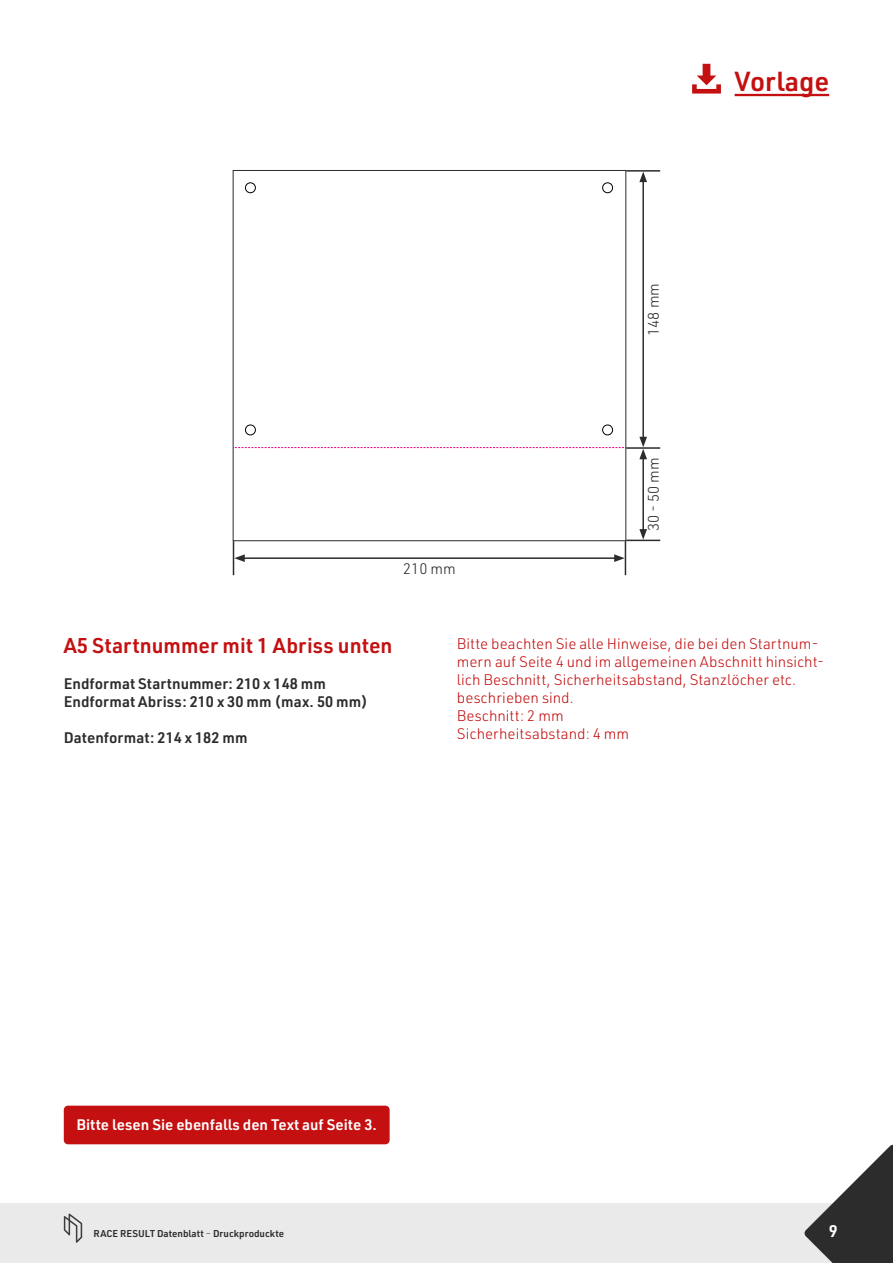
<style>
.page{position:relative;width:893px;height:1263px;background:#fff}
.page>*{position:absolute;margin:0;border:0;box-sizing:border-box;transform-origin:0 0}
.t1{font:600 27px "URWDIN";color:#c41011}
.t2{font:600 21px "URWDIN";color:#c41011}
.t3{font:600 16.5px "URWDIN";color:#fff}
.t4{font:300 15px/18px "URWDIN";color:#c41011}
.t5{font:600 15px/18px "URWDIN";color:#2c2c2c}
.t6{font:600 15px "URWDIN";color:#fff}
.t7{font:300 15px "URWDIN";color:#2c2c2c}
.t8{font:600 9.75px "URWDIN";color:#2c2c2c}
.s1{font-weight:300}
</style>
<div class="page">
<div style="left:0;top:1203px;width:893px;height:60px;background:#eaeaea"></div>
<svg style="left:64px;top:1213px;width:18px;height:30px"></svg>
<svg style="left:804px;top:1144px;width:89px;height:119px"></svg>
<div style="left:245px;top:183px;width:11px;height:10px;border:1px solid #000;border-radius:50%"></div>
<div style="left:602px;top:183px;width:11px;height:10px;border:1px solid #000;border-radius:50%"></div>
<div style="left:245px;top:425px;width:11px;height:10px;border:1px solid #000;border-radius:50%"></div>
<div style="left:602px;top:425px;width:11px;height:10px;border:1px solid #000;border-radius:50%"></div>
<svg style="left:235px;top:447px;width:389px;height:1px"></svg>
<div style="left:233px;top:170px;width:393px;height:371px;border:1px solid #2c2c2c"></div>
<hr style="left:626px;top:170px;width:34px;height:2px;background:#2c2c2c">
<hr style="left:626px;top:447px;width:34px;height:2px;background:#2c2c2c">
<hr style="left:626px;top:540px;width:34px;height:1px;background:#2c2c2c">
<hr style="left:642px;top:180px;width:2px;height:259px;background:#2c2c2c">
<svg style="left:639px;top:172px;width:8px;height:10px"></svg>
<hr style="left:642px;top:457px;width:2px;height:74px;background:#2c2c2c">
<svg style="left:639px;top:437px;width:8px;height:22px"></svg>
<svg style="left:639px;top:529px;width:8px;height:11px"></svg>
<hr style="left:625px;top:541px;width:1px;height:34px;background:#2c2c2c">
<hr style="left:233px;top:541px;width:1px;height:34px;background:#2c2c2c">
<hr style="left:242px;top:557px;width:374px;height:2px;background:#2c2c2c">
<svg style="left:614px;top:554px;width:11px;height:8px"></svg>
<svg style="left:234px;top:554px;width:11px;height:8px"></svg>
<hr style="left:735px;top:94px;width:94px;height:2px;background:#c41011">
<svg style="left:692px;top:64px;width:29px;height:30px"></svg>
<div style="left:64px;top:1106px;width:326px;height:38px;background:#c41011;border-radius:4px"></div>
<h1 class="t1" style="left:735px;top:63px;width:96px">Vorlage</h1>
<p class="t7" style="left:644px;top:336px;width:54px;rotate:-90deg">148 mm</p>
<p class="t7" style="left:403px;top:559px;width:54px">210 mm</p>
<p class="t7" style="left:644px;top:531px;width:75px;rotate:-90deg">30 - 50 mm</p>
<h2 class="t2" style="left:64px;top:631px;width:330px">A5 Startnummer mit 1 Abriss unten</h2>
<p class="t5" style="left:64px;top:674px;width:306px">Endformat Startnummer: 210 x 148 mm<br>Endformat Abriss: 210 x 30 mm (max. 50 mm)</p>
<p class="t5" style="left:64px;top:728px;width:185px">Datenformat: 214 x 182 mm</p>
<p class="t4" style="left:457px;top:634px;width:369px">Bitte beachten Sie alle Hinweise, die bei den Startnum&shy;mern auf Seite 4 und im allgemeinen Abschnitt hinsicht&shy;lich Beschnitt, Sicherheitsabstand, Stanzlöcher etc. beschrieben sind.<br>Beschnitt: 2 mm<br>Sicherheitsabstand: 4 mm</p>
<p class="t6" style="left:77px;top:1115px;width:302px">Bitte lesen Sie ebenfalls den Text auf Seite 3.</p>
<p class="t8" style="left:94px;top:1227px;width:192px">RACE RESULT Datenblatt <span class="s1">–</span> Druckproduckte</p>
<p class="t3" style="left:829px;top:1220px;width:10px">9</p>
</div>
